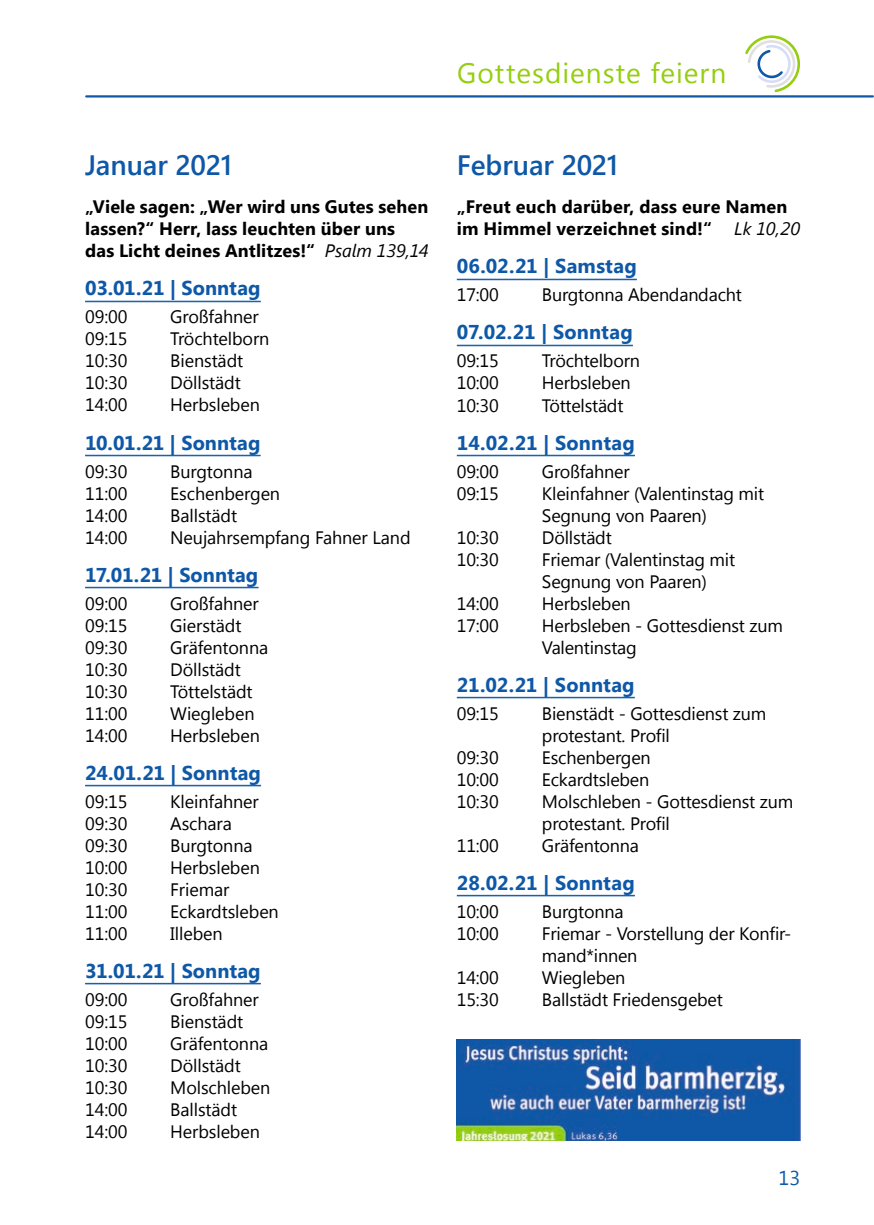
<style>
.page{position:relative;width:874px;height:1225px;background:#fff}
.page>*{position:absolute;margin:0;border:0;box-sizing:border-box;transform-origin:0 0}
.t1{font:600 28px "Segoe UI";letter-spacing:-.005em;color:#0e58a7}
.t2{font:28px "Segoe UI";letter-spacing:.035em;color:#94ce0e}
.t3{font:700 20px "Segoe UI";color:#0e58a7}
.t4{font:20px "Segoe UI";color:#0e58a7}
.t5{font:18px/22px "Segoe UI";letter-spacing:-.01em;color:#000}
.t6{font:700 18px/22px "Segoe UI";letter-spacing:.01em;color:#000}
.s1{font-weight:400;font-style:italic}
</style>
<div class="page">
<hr style="left:456px;top:279px;width:180px;height:1px;background:#0e58a7">
<hr style="left:456px;top:345px;width:176px;height:1px;background:#0e58a7">
<hr style="left:456px;top:455px;width:178px;height:1px;background:#0e58a7">
<hr style="left:456px;top:697px;width:178px;height:1px;background:#0e58a7">
<hr style="left:456px;top:895px;width:178px;height:1px;background:#0e58a7">
<img style="left:456px;top:1039px;width:343px;height:101px">
<hr style="left:85px;top:301px;width:175px;height:1px;background:#0e58a7">
<hr style="left:85px;top:455px;width:175px;height:1px;background:#0e58a7">
<hr style="left:85px;top:587px;width:173px;height:1px;background:#0e58a7">
<hr style="left:85px;top:785px;width:176px;height:1px;background:#0e58a7">
<hr style="left:85px;top:983px;width:176px;height:1px;background:#0e58a7">
<hr style="left:86px;top:95px;width:786px;height:2px;background:#0e58a7">
<svg style="left:745px;top:35px;width:55px;height:58px"></svg>
<h1 class="t1" style="left:85px;top:143px;width:148px">Januar 2021</h1>
<p class="t6" style="left:85px;top:195px;width:344px">„Viele sagen: „Wer wird uns Gutes sehen lassen?“ Herr, lass leuchten über uns das Licht deines Antlitzes!“ <span class="s1">Psalm 139,14</span></p>
<p class="t3" style="left:85px;top:274px;width:177px">03.01.21 | Sonntag</p>
<p class="t5" style="left:85px;top:305px;width:44px">09:00</p>
<p class="t5" style="left:170px;top:305px;width:90px">Großfahner</p>
<p class="t5" style="left:85px;top:327px;width:44px">09:15</p>
<p class="t5" style="left:170px;top:327px;width:100px">Tröchtelborn</p>
<p class="t5" style="left:85px;top:349px;width:44px">10:30</p>
<p class="t5" style="left:170px;top:349px;width:74px">Bienstädt</p>
<p class="t5" style="left:85px;top:371px;width:44px">10:30</p>
<p class="t5" style="left:170px;top:371px;width:72px">Döllstädt</p>
<p class="t5" style="left:85px;top:393px;width:44px">14:00</p>
<p class="t5" style="left:170px;top:393px;width:91px">Herbsleben</p>
<p class="t3" style="left:85px;top:428px;width:177px">10.01.21 | Sonntag</p>
<p class="t5" style="left:85px;top:459px;width:44px">09:30</p>
<p class="t5" style="left:170px;top:459px;width:84px">Burgtonna</p>
<p class="t5" style="left:85px;top:481px;width:44px">11:00</p>
<p class="t5" style="left:170px;top:481px;width:111px">Eschenbergen</p>
<p class="t5" style="left:85px;top:503px;width:44px">14:00</p>
<p class="t5" style="left:170px;top:503px;width:68px">Ballstädt</p>
<p class="t5" style="left:85px;top:525px;width:44px">14:00</p>
<p class="t5" style="left:170px;top:525px;width:242px">Neujahrsempfang Fahner Land</p>
<p class="t3" style="left:85px;top:560px;width:175px">17.01.21 | Sonntag</p>
<p class="t5" style="left:85px;top:591px;width:44px">09:00</p>
<p class="t5" style="left:170px;top:591px;width:90px">Großfahner</p>
<p class="t5" style="left:85px;top:613px;width:44px">09:15</p>
<p class="t5" style="left:170px;top:613px;width:73px">Gierstädt</p>
<p class="t5" style="left:85px;top:635px;width:44px">09:30</p>
<p class="t5" style="left:170px;top:635px;width:99px">Gräfentonna</p>
<p class="t5" style="left:85px;top:657px;width:44px">10:30</p>
<p class="t5" style="left:170px;top:657px;width:72px">Döllstädt</p>
<p class="t5" style="left:85px;top:679px;width:44px">10:30</p>
<p class="t5" style="left:170px;top:679px;width:84px">Töttelstädt</p>
<p class="t5" style="left:85px;top:701px;width:44px">11:00</p>
<p class="t5" style="left:170px;top:701px;width:86px">Wiegleben</p>
<p class="t5" style="left:85px;top:723px;width:44px">14:00</p>
<p class="t5" style="left:170px;top:723px;width:91px">Herbsleben</p>
<p class="t3" style="left:85px;top:758px;width:177px">24.01.21 | Sonntag</p>
<p class="t5" style="left:85px;top:789px;width:44px">09:15</p>
<p class="t5" style="left:170px;top:789px;width:90px">Kleinfahner</p>
<p class="t5" style="left:85px;top:811px;width:44px">09:30</p>
<p class="t5" style="left:170px;top:811px;width:63px">Aschara</p>
<p class="t5" style="left:85px;top:833px;width:44px">09:30</p>
<p class="t5" style="left:170px;top:833px;width:84px">Burgtonna</p>
<p class="t5" style="left:85px;top:855px;width:44px">10:00</p>
<p class="t5" style="left:170px;top:855px;width:91px">Herbsleben</p>
<p class="t5" style="left:85px;top:877px;width:44px">10:30</p>
<p class="t5" style="left:170px;top:877px;width:61px">Friemar</p>
<p class="t5" style="left:85px;top:899px;width:44px">11:00</p>
<p class="t5" style="left:170px;top:899px;width:110px">Eckardtsleben</p>
<p class="t5" style="left:85px;top:921px;width:44px">11:00</p>
<p class="t5" style="left:170px;top:921px;width:54px">Illeben</p>
<p class="t3" style="left:85px;top:956px;width:177px">31.01.21 | Sonntag</p>
<p class="t5" style="left:85px;top:987px;width:44px">09:00</p>
<p class="t5" style="left:170px;top:987px;width:90px">Großfahner</p>
<p class="t5" style="left:85px;top:1009px;width:44px">09:15</p>
<p class="t5" style="left:170px;top:1009px;width:74px">Bienstädt</p>
<p class="t5" style="left:85px;top:1031px;width:44px">10:00</p>
<p class="t5" style="left:170px;top:1031px;width:99px">Gräfentonna</p>
<p class="t5" style="left:85px;top:1053px;width:44px">10:30</p>
<p class="t5" style="left:170px;top:1053px;width:72px">Döllstädt</p>
<p class="t5" style="left:85px;top:1075px;width:44px">10:30</p>
<p class="t5" style="left:170px;top:1075px;width:102px">Molschleben</p>
<p class="t5" style="left:85px;top:1097px;width:44px">14:00</p>
<p class="t5" style="left:170px;top:1097px;width:68px">Ballstädt</p>
<p class="t5" style="left:85px;top:1119px;width:44px">14:00</p>
<p class="t5" style="left:170px;top:1119px;width:91px">Herbsleben</p>
<h1 class="t2" style="left:457px;top:54px;width:271px">Gottesdienste feiern</h1>
<h1 class="t1" style="left:456px;top:143px;width:163px">Februar 2021</h1>
<p class="t6" style="left:456px;top:195px;width:344px">„Freut euch darüber, dass eure Namen im Himmel verzeichnet sind!“ <span class="s1">Lk 10,20</span></p>
<p class="t3" style="left:456px;top:252px;width:181px">06.02.21 | Samstag</p>
<p class="t5" style="left:456px;top:283px;width:43px">17:00</p>
<p class="t5" style="left:541px;top:283px;width:201px">Burgtonna Abendandacht</p>
<p class="t3" style="left:456px;top:318px;width:177px">07.02.21 | Sonntag</p>
<p class="t5" style="left:456px;top:349px;width:43px">09:15</p>
<p class="t5" style="left:541px;top:349px;width:99px">Tröchtelborn</p>
<p class="t5" style="left:456px;top:371px;width:43px">10:00</p>
<p class="t5" style="left:541px;top:371px;width:90px">Herbsleben</p>
<p class="t5" style="left:456px;top:393px;width:43px">10:30</p>
<p class="t5" style="left:541px;top:393px;width:83px">Töttelstädt</p>
<p class="t3" style="left:456px;top:428px;width:179px">14.02.21 | Sonntag</p>
<p class="t5" style="left:456px;top:459px;width:43px">09:00</p>
<p class="t5" style="left:541px;top:459px;width:89px">Großfahner</p>
<p class="t5" style="left:456px;top:481px;width:43px">09:15</p>
<p class="t5" style="left:541px;top:481px;width:223px">Kleinfahner (Valentinstag mit<br>Segnung von Paaren)</p>
<p class="t5" style="left:456px;top:525px;width:43px">10:30</p>
<p class="t5" style="left:541px;top:525px;width:71px">Döllstädt</p>
<p class="t5" style="left:456px;top:547px;width:43px">10:30</p>
<p class="t5" style="left:541px;top:547px;width:194px">Friemar (Valentinstag mit<br>Segnung von Paaren)</p>
<p class="t5" style="left:456px;top:591px;width:43px">14:00</p>
<p class="t5" style="left:541px;top:591px;width:90px">Herbsleben</p>
<p class="t5" style="left:456px;top:613px;width:43px">17:00</p>
<p class="t5" style="left:541px;top:613px;width:242px">Herbsleben - Gottesdienst zum<br>Valentinstag</p>
<p class="t3" style="left:456px;top:670px;width:179px">21.02.21 | Sonntag</p>
<p class="t5" style="left:456px;top:701px;width:43px">09:15</p>
<p class="t5" style="left:541px;top:701px;width:226px">Bienstädt - Gottesdienst zum protestant. Profil</p>
<p class="t5" style="left:456px;top:745px;width:43px">09:30</p>
<p class="t5" style="left:541px;top:745px;width:110px">Eschenbergen</p>
<p class="t5" style="left:456px;top:767px;width:43px">10:00</p>
<p class="t5" style="left:541px;top:767px;width:109px">Eckardtsleben</p>
<p class="t5" style="left:456px;top:789px;width:43px">10:30</p>
<p class="t5" style="left:541px;top:789px;width:253px">Molschleben - Gottesdienst zum protestant. Profil</p>
<p class="t5" style="left:456px;top:833px;width:43px">11:00</p>
<p class="t5" style="left:541px;top:833px;width:98px">Gräfentonna</p>
<p class="t3" style="left:456px;top:868px;width:179px">28.02.21 | Sonntag</p>
<p class="t5" style="left:456px;top:899px;width:43px">10:00</p>
<p class="t5" style="left:541px;top:899px;width:83px">Burgtonna</p>
<p class="t5" style="left:456px;top:921px;width:43px">10:00</p>
<p class="t5" style="left:541px;top:921px;width:251px">Friemar - Vorstellung der Konfir&shy;mand*innen</p>
<p class="t5" style="left:456px;top:965px;width:43px">14:00</p>
<p class="t5" style="left:541px;top:965px;width:85px">Wiegleben</p>
<p class="t5" style="left:456px;top:987px;width:43px">15:30</p>
<p class="t5" style="left:541px;top:987px;width:182px">Ballstädt Friedensgebet</p>
<p class="t4" style="left:778px;top:1164px;width:23px">13</p>
</div>
